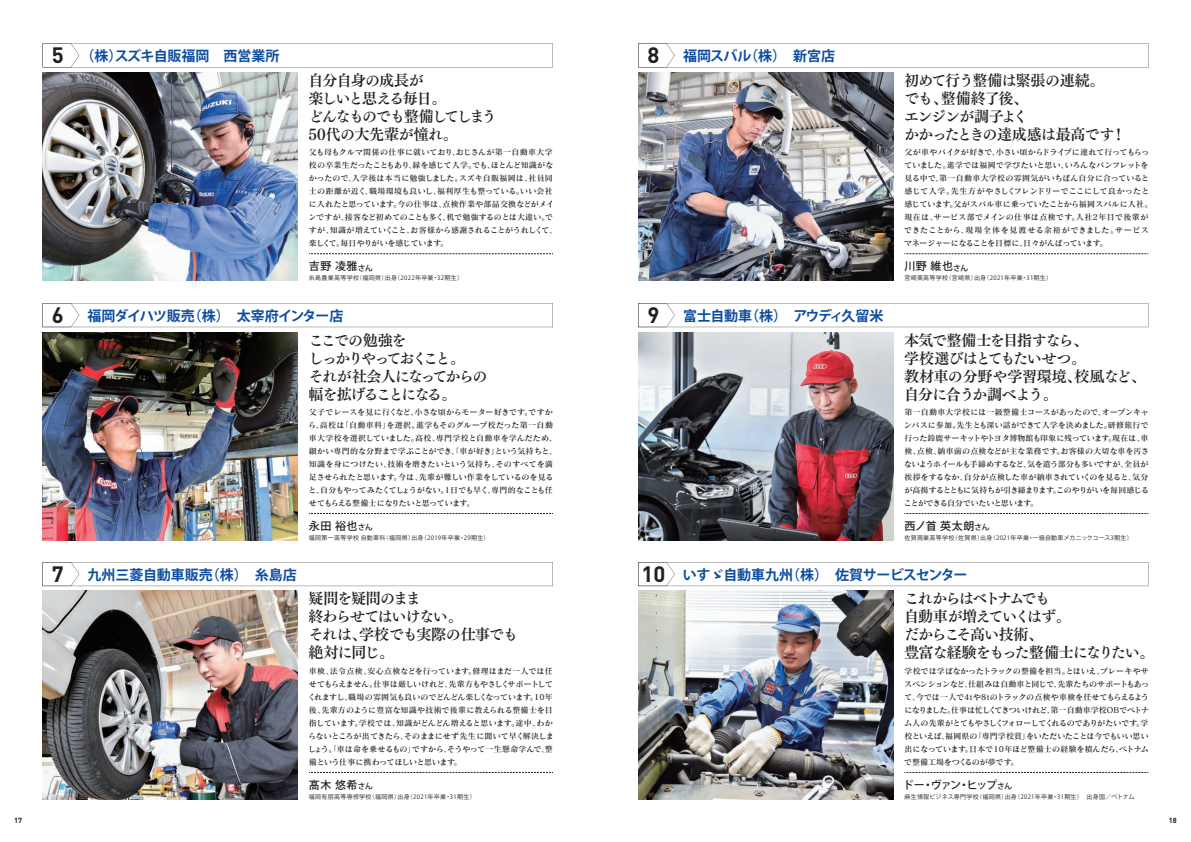
<style>
.page{position:relative;width:1191px;height:842px;background:#fff}
.page>*{position:absolute;margin:0;border:0;box-sizing:border-box;transform-origin:0 0}
.t1{font:700 22px "DIN Pro";color:#231f20}
.t2{font:15px/18px "Tsuku Min Pr 5 B";letter-spacing:-.07em;color:#231f20}
.t3{font:15px/18px "Tsuku Min Pr 5 B";letter-spacing:-.05em;color:#231f20}
.t4{font:15px/18px "Tsuku Min Pr 5 B";letter-spacing:-.12em;color:#231f20}
.t5{font:700 14px "Koz Go Pro";letter-spacing:-.03em;color:#0d4da1}
.t6{font:700 14px "Koz Go Pro";color:#0d4da1}
.t7{font:700 14px "Koz Go Pro";letter-spacing:-.01em;color:#0d4da1}
.t8{font:500 11px "Koz Go Pro";letter-spacing:.05em;color:#231f20}
.t9{font:8px/13px "Matisse Pro DB";letter-spacing:-.005em;color:#231f20;text-align:justify}
.t10{font:8px/13px "Matisse Pro DB";letter-spacing:.015em;color:#231f20}
.t11{font:700 7.3px "DIN Pro";color:#231f20}
.t12{font:6px "Koz Go Pro";letter-spacing:.05em;color:#231f20}
.s1{font-size:7.8px}
</style>
<div class="page">
<img style="left:638px;top:591px;width:255px;height:208px">
<svg style="left:904px;top:772px;width:244px;height:1px"></svg>
<svg style="left:638px;top:562px;width:510px;height:24px"></svg>
<img style="left:638px;top:332px;width:255px;height:208px">
<svg style="left:904px;top:513px;width:244px;height:1px"></svg>
<svg style="left:638px;top:303px;width:510px;height:24px"></svg>
<img style="left:638px;top:72px;width:255px;height:209px">
<svg style="left:904px;top:254px;width:244px;height:1px"></svg>
<svg style="left:638px;top:43px;width:510px;height:24px"></svg>
<img style="left:43px;top:591px;width:255px;height:208px">
<svg style="left:309px;top:772px;width:244px;height:1px"></svg>
<svg style="left:43px;top:562px;width:510px;height:24px"></svg>
<img style="left:43px;top:332px;width:255px;height:208px">
<svg style="left:309px;top:513px;width:244px;height:1px"></svg>
<svg style="left:43px;top:303px;width:510px;height:24px"></svg>
<img style="left:43px;top:72px;width:255px;height:209px">
<svg style="left:309px;top:254px;width:244px;height:1px"></svg>
<svg style="left:43px;top:43px;width:510px;height:24px"></svg>
<h1 class="t1" style="left:52px;top:40px;width:13px">5</h1>
<h3 class="t6" style="left:81px;top:47px;width:200px">（株）スズキ自販福岡　西営業所</h3>
<h1 class="t1" style="left:647px;top:40px;width:13px">8</h1>
<h3 class="t7" style="left:683px;top:47px;width:154px">福岡スバル（株）　新宮店</h3>
<h2 class="t2" style="left:308px;top:70px;width:189px">自分自身の成長が<br>楽しいと思える毎日。<br>どんなものでも整備してしまう<br>50代の大先輩が憧れ。</h2>
<h2 class="t2" style="left:904px;top:70px;width:224px">初めて行う整備は緊張の連続。<br>でも、整備終了後、<br>エンジンが調子よく<br>かかったときの達成感は最高です！</h2>
<p class="t9" style="left:308px;top:146px;width:250px;text-align:left">父も母もクルマ関係の仕事に就いており、おじさんが第一自動車大学校の卒業生だったこともあり、縁を感じて入学。でも、ほとんど知識がなかったので、入学後は本当に勉強しました。スズキ自販福岡は、社員同士の距離が近く、職場環境も良いし、福利厚生も整っている。いい会社に入れたと思っています。今の仕事は、点検作業や部品交換などがメインですが、接客など初めてのことも多く、机で勉強するのとは大違い。ですが、知識が増えていくこと、お客様から感謝されることがうれしくて、楽しくて。毎日やりがいを感じています。</p>
<p class="t10" style="left:904px;top:146px;width:250px">父が車やバイクが好きで、小さい頃からドライブに連れて行ってもらっていました。進学では福岡で学びたいと思い、いろんなパンフレットを見る中で、第一自動車大学校の雰囲気がいちばん自分に合っていると感じて入学。先生方がやさしくフレンドリーでここにして良かったと感じています。父がスバル車に乗っていたことから福岡スバルに入社。現在は、サービス部でメインの仕事は点検です。入社2年目で後輩ができたことから、現場全体を見渡せる余裕ができました。サービスマネージャーになることを目標に、日々がんばっています。</p>
<h3 class="t8" style="left:309px;top:259px;width:65px">吉野 凌雅<span class="s1">さん</span></h3>
<p class="t12" style="left:309px;top:274px;width:156px">糸島農業高等学校（福岡県）出身（2022年卒業・32期生）</p>
<h3 class="t8" style="left:904px;top:259px;width:65px">川野 維也<span class="s1">さん</span></h3>
<p class="t12" style="left:904px;top:274px;width:149px">宮崎東高等学校（宮崎県）出身（2021年卒業・31期生）</p>
<h1 class="t1" style="left:52px;top:300px;width:13px">6</h1>
<h3 class="t5" style="left:88px;top:307px;width:257px">福岡ダイハツ販売（株）　太宰府インター店</h3>
<h1 class="t1" style="left:647px;top:300px;width:13px">9</h1>
<h3 class="t5" style="left:683px;top:307px;width:202px">富士自動車（株）　アウディ久留米</h3>
<h2 class="t4" style="left:308px;top:330px;width:181px">ここでの勉強を<br>しっかりやっておくこと。<br>それが社会人になってからの幅を拡げることになる。</h2>
<h2 class="t3" style="left:904px;top:330px;width:244px">本気で整備士を目指すなら、<br>学校選びはとてもたいせつ。<br>教材車の分野や学習環境、校風など、自分に合うか調べよう。</h2>
<p class="t9" style="left:308px;top:405px;width:250px;text-align:left">父子でレースを見に行くなど、小さな頃からモーター好きです。ですから、高校は「自動車科」を選択。進学もそのグループ校だった第一自動車大学校を選択していました。高校、専門学校と自動車を学んだため、細かい専門的な分野まで学ぶことができ、「車が好き」という気持ちと、知識を身につけたい、技術を磨きたいという気持ち、そのすべてを満足させられたと思います。今は、先輩が難しい作業をしているのを見ると、自分もやってみたくてしょうがない。1日でも早く、専門的なことも任せてもらえる整備士になりたいと思っています。</p>
<p class="t9" style="left:903px;top:405px;width:247px">第一自動車大学校には一級整備士コースがあったので、オープンキャンパスに参加。先生とも深い話ができて入学を決めました。研修旅行で行った鈴鹿サーキットやトヨタ博物館も印象に残っています。現在は、車検、点検、納車前の点検などが主な業務です。お客様の大切な車を汚さないようホイールも手締めするなど、気を遣う部分も多いですが、全員が挨拶をするなか、自分が点検した車が納車されていくのを見ると、気分が高揚するとともに気持ちが引き締まります。このやりがいを毎回感じることができる自分でいたいと思います。</p>
<h3 class="t8" style="left:309px;top:519px;width:65px">永田 裕也<span class="s1">さん</span></h3>
<p class="t12" style="left:309px;top:534px;width:182px">福岡第一高等学校 自動車科（福岡県）出身（2019年卒業・29期生）</p>
<h3 class="t8" style="left:904px;top:519px;width:87px">西ノ首 英太朗<span class="s1">さん</span></h3>
<p class="t12" style="left:904px;top:534px;width:230px">佐賀商業高等学校（佐賀県）出身（2021年卒業・一級自動車メカニックコース3期生）</p>
<h1 class="t1" style="left:52px;top:559px;width:13px">7</h1>
<h3 class="t6" style="left:88px;top:565px;width:211px">九州三菱自動車販売（株）　糸島店</h3>
<h1 class="t1" style="left:641px;top:559px;width:25px">10</h1>
<h3 class="t5" style="left:683px;top:565px;width:286px">いすゞ自動車九州（株）　佐賀サービスセンター</h3>
<h2 class="t2" style="left:308px;top:589px;width:211px">疑問を疑問のまま<br>終わらせてはいけない。<br>それは、学校でも実際の仕事でも絶対に同じ。</h2>
<h2 class="t2" style="left:904px;top:589px;width:252px">これからはベトナムでも<br>自動車が増えていくはず。<br>だからこそ高い技術、<br>豊富な経験をもった整備士になりたい。</h2>
<p class="t9" style="left:308px;top:664px;width:247px">車検、法令点検、安心点検などを行っています。修理はまだ一人では任せてもらえません。仕事は厳しいけれど、先輩方もやさしくサポートしてくれますし、職場の雰囲気も良いのでどんどん楽しくなっています。10年後、先輩方のように豊富な知識や技術で後輩に教えられる整備士を目指しています。学校では、知識がどんどん増えると思います。途中、わからないところが出てきたら、そのままにせず先生に聞いて早く解決しましょう。「車は命を乗せるもの」ですから、そうやって一生懸命学んで、整備という仕事に携わってほしいと思います。</p>
<p class="t9" style="left:904px;top:664px;width:246px">学校では学ばなかったトラックの整備を担当。とはいえ、ブレーキやサスペンションなど、仕組みは自動車と同じで、先輩たちのサポートもあって、今では一人で4tや8tのトラックの点検や車検を任せてもらえるようになりました。仕事は忙しくてきついけれど、第一自動車学校OBでベトナム人の先輩がとてもやさしくフォローしてくれるのでありがたいです。学校といえば、福岡県の「専門学校賞」をいただいたことは今でもいい思い出になっています。日本で10年ほど整備士の経験を積んだら、ベトナムで整備工場をつくるのが夢です。</p>
<h3 class="t8" style="left:309px;top:778px;width:65px">髙木 悠希<span class="s1">さん</span></h3>
<p class="t12" style="left:309px;top:793px;width:168px">福岡有朋高等専修学校（福岡県）出身（2021年卒業・31期生）</p>
<h3 class="t8" style="left:903px;top:778px;width:111px">ドー・ヴァン・ヒップ<span class="s1">さん</span></h3>
<p class="t12" style="left:904px;top:793px;width:232px">麻生情報ビジネス専門学校（福岡県）出身（2021年卒業・31期生）　出身国／ベトナム</p>
<p class="t11" style="left:14px;top:816px;width:9px">17</p>
<p class="t11" style="left:1168px;top:816px;width:9px">18</p>
</div>
